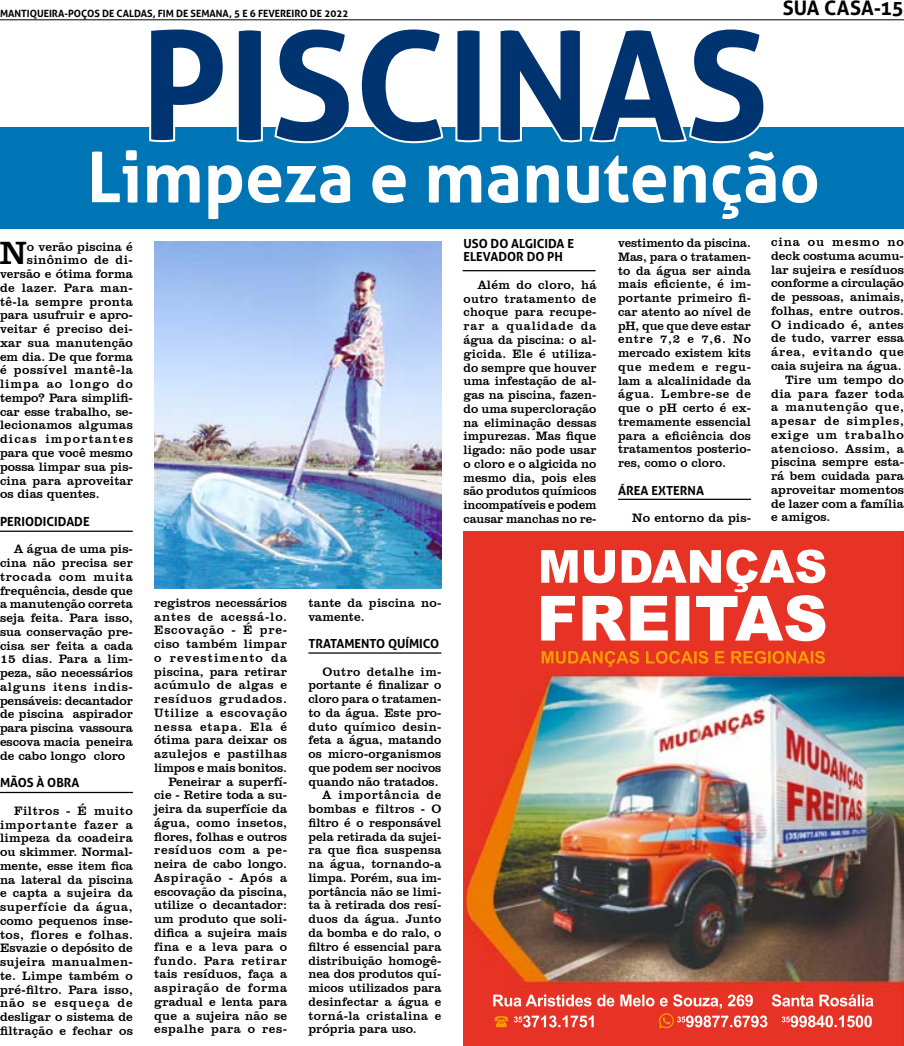
<style>
.page{position:relative;width:904px;height:1046px;background:#fff}
.page>*{position:absolute;margin:0;border:0;box-sizing:border-box;transform-origin:0 0}
.t1{font:700 150.25px "Aller";color:#003470}
.t2{font:700 69.88px "Aller";color:#fff}
.t3{font:33px "Clarendon BT";color:#000}
.t4{font:700 20px "Aller";color:#000}
.t5{font:12.5px/13.8px "Clarendon BT";letter-spacing:.005em;color:#000;text-align:justify}
.t6{font:12.5px "Clarendon BT";letter-spacing:.035em;color:#000}
.t7{font:700 12.5px/13.8px "Aller";color:#000}
.t8{font:12.5px "Clarendon BT";letter-spacing:.04em;color:#000}
.t9{font:12.5px "Clarendon BT";letter-spacing:.03em;color:#000}
.t10{font:12.5px "Clarendon BT";letter-spacing:.025em;color:#000}
.t11{font:12.5px "Clarendon BT";letter-spacing:.06em;color:#000}
.t12{font:12.5px "Clarendon BT";letter-spacing:-.015em;color:#000}
.t13{font:12.5px "Clarendon BT";letter-spacing:.045em;color:#000}
.t14{font:12.5px "Clarendon BT";letter-spacing:.095em;color:#000}
.t15{font:12.5px "Clarendon BT";letter-spacing:.05em;color:#000}
.t16{font:12.5px "Clarendon BT";letter-spacing:.065em;color:#000}
.t17{font:12.5px "Clarendon BT";letter-spacing:.075em;color:#000}
.t18{font:12.5px "Clarendon BT";letter-spacing:.055em;color:#000}
.t19{font:12.5px "Clarendon BT";letter-spacing:.07em;color:#000}
.t20{font:700 10px "Aller";color:#000}
</style>
<div class="page">
<div style="left:0;top:127px;width:904px;height:101px;background:#0075b6"></div>
<img style="left:463px;top:531px;width:440px;height:514px">
<svg style="left:541px;top:549px;width:284px;height:92px"></svg>
<svg style="left:541px;top:650px;width:283px;height:16px;background:#eb5717"></svg>
<svg style="left:493px;top:994px;width:380px;height:34px;background:#ec6458"></svg>
<svg style="left:149px;top:127px;width:27px;height:16px"></svg>
<svg style="left:236px;top:127px;width:27px;height:16px"></svg>
<svg style="left:274px;top:127px;width:170px;height:17px"></svg>
<svg style="left:455px;top:127px;width:27px;height:16px"></svg>
<svg style="left:498px;top:127px;width:262px;height:17px"></svg>
<hr style="left:0;top:19px;width:904px;height:1px;background:#000">
<hr style="left:0;top:791px;width:133px;height:2px;background:#000">
<hr style="left:308px;top:652px;width:133px;height:1px;background:#000">
<hr style="left:0;top:530px;width:133px;height:1px;background:#000">
<hr style="left:462px;top:270px;width:133px;height:1px;background:#000">
<hr style="left:618px;top:498px;width:133px;height:2px;background:#000">
<img style="left:154px;top:241px;width:287px;height:347px">
<p class="t20" style="left:0;top:7px;width:350px">MANTIQUEIRA-POÇOS DE CALDAS, FIM DE SEMANA, 5 E 6 FEVEREIRO DE 2022</p>
<h3 class="t4" style="left:782px;top:-5px;width:123px">SUA CASA-15</h3>
<h1 class="t1" style="left:141px;top:-7px;width:629px">PISCINAS</h1>
<h2 class="t2" style="left:87px;top:134px;width:734px">Limpeza e manutenção</h2>
<h3 class="t3" style="left:0;top:232px;width:29px">N</h3>
<p class="t5" style="left:27px;top:239px;width:108px">o verão piscina é</p>
<p class="t6" style="left:27px;top:252px;width:108px">sinônimo de di-</p>
<p class="t5" style="left:0;top:267px;width:134px">versão e ótima forma</p>
<p class="t8" style="left:0;top:280px;width:134px">de lazer. Para man-</p>
<p class="t9" style="left:0;top:293px;width:134px">tê-la sempre pronta</p>
<p class="t5" style="left:0;top:308px;width:134px">para usufruir e apro-</p>
<p class="t5" style="left:0;top:322px;width:134px">veitar é preciso dei-</p>
<p class="t5" style="left:0;top:335px;width:134px">xar sua manutenção</p>
<p class="t5" style="left:0;top:349px;width:134px">em dia. De que forma</p>
<p class="t13" style="left:0;top:362px;width:134px">é possível mantê-la</p>
<p class="t17" style="left:0;top:376px;width:134px">limpa ao longo do</p>
<p class="t5" style="left:0;top:390px;width:134px">tempo? Para simplifi-</p>
<p class="t5" style="left:0;top:404px;width:134px">car esse trabalho, se-</p>
<p class="t5" style="left:0;top:418px;width:134px">lecionamos algumas</p>
<p class="t14" style="left:0;top:431px;width:134px">dicas importantes</p>
<p class="t5" style="left:0;top:445px;width:134px">para que você mesmo</p>
<p class="t5" style="left:0;top:459px;width:134px">possa limpar sua pis-</p>
<p class="t5" style="left:0;top:473px;width:134px">cina para aproveitar</p>
<p class="t5" style="left:0;top:487px;width:101px">os dias quentes.</p>
<p class="t7" style="left:0;top:514px;width:91px">PERIODICIDADE</p>
<p class="t5" style="left:0;top:542px;width:134px;text-indent:14px">A água de uma pis&shy;cina não precisa ser trocada com muita frequência, desde que a manutenção correta seja feita. Para isso, sua conservação pre&shy;cisa ser feita a cada 15 dias. Para a lim&shy;peza, são necessários alguns itens indis&shy;pensáveis: decantador de piscina aspirador para piscina vassoura escova macia peneira de cabo longo cloro</p>
<p class="t7" style="left:0;top:775px;width:81px">MÃOS À OBRA</p>
<p class="t5" style="left:0;top:803px;width:134px;text-indent:14px">Filtros - É muito importante fazer a limpeza da coadeira ou skimmer. Normal&shy;mente, esse item fica na lateral da piscina e capta a sujeira da superfície da água, como pequenos inse&shy;tos, flores e folhas.<br>Esvazie o depósito de sujeira manualmen&shy;te. Limpe também o pré-filtro. Para isso, não se esqueça de desligar o sistema de filtração e fechar os</p>
<p class="t5" style="left:154px;top:595px;width:134px;text-align:right">registros necessários antes de acessá-lo.<br>Escovação - É pre&shy;ciso também limpar o revestimento da piscina, para retirar acúmulo de algas e resíduos grudados.<br>Utilize a escovação nessa etapa. Ela é ótima para deixar os azulejos e pastilhas limpos e mais bonitos.<br>Peneirar a superfí&shy;cie - Retire toda a su&shy;jeira da superfície da água, como insetos, flores, folhas e outros resíduos com a pe&shy;neira de cabo longo.<br>Aspiração - Após a escovação da piscina, utilize o decantador: um produto que soli&shy;difica a sujeira mais fina e a leva para o fundo. Para retirar tais resíduos, faça a aspiração de forma gradual e lenta para que a sujeira não se espalhe para o res-</p>
<p class="t5" style="left:308px;top:595px;width:134px">tante da piscina no&shy;vamente.</p>
<p class="t7" style="left:308px;top:636px;width:132px">TRATAMENTO QUÍMICO</p>
<p class="t6" style="left:322px;top:663px;width:120px">Outro detalhe im-</p>
<p class="t5" style="left:308px;top:677px;width:134px">portante é finalizar o</p>
<p class="t5" style="left:308px;top:691px;width:134px">cloro para o tratamen-</p>
<p class="t5" style="left:308px;top:705px;width:134px">to da água. Este pro-</p>
<p class="t6" style="left:308px;top:718px;width:134px">duto químico desin-</p>
<p class="t5" style="left:308px;top:732px;width:134px">feta a água, matando</p>
<p class="t5" style="left:308px;top:746px;width:134px">os micro-organismos</p>
<p class="t5" style="left:308px;top:760px;width:134px">que podem ser nocivos</p>
<p class="t5" style="left:308px;top:774px;width:132px">quando não tratados.</p>
<p class="t18" style="left:322px;top:787px;width:120px">A importância de</p>
<p class="t10" style="left:308px;top:801px;width:134px">bombas e filtros - O</p>
<p class="t5" style="left:308px;top:815px;width:134px">filtro é o responsável</p>
<p class="t5" style="left:308px;top:829px;width:134px">pela retirada da sujei-</p>
<p class="t5" style="left:308px;top:842px;width:134px">ra que fica suspensa</p>
<p class="t10" style="left:308px;top:856px;width:134px">na água, tornando-a</p>
<p class="t5" style="left:308px;top:870px;width:134px">limpa. Porém, sua im-</p>
<p class="t5" style="left:308px;top:884px;width:134px">portância não se limi-</p>
<p class="t5" style="left:308px;top:897px;width:134px">ta à retirada dos resí-</p>
<p class="t5" style="left:308px;top:911px;width:134px">duos da água. Junto</p>
<p class="t5" style="left:308px;top:925px;width:134px">da bomba e do ralo, o</p>
<p class="t5" style="left:308px;top:939px;width:134px">filtro é essencial para</p>
<p class="t5" style="left:308px;top:952px;width:134px">distribuição homogê-</p>
<p class="t5" style="left:308px;top:966px;width:134px">nea dos produtos quí-</p>
<p class="t5" style="left:308px;top:980px;width:134px">micos utilizados para</p>
<p class="t5" style="left:308px;top:994px;width:134px">desinfectar a água e</p>
<p class="t6" style="left:308px;top:1007px;width:134px">torná-la cristalina e</p>
<p class="t5" style="left:308px;top:1021px;width:110px">própria para uso.</p>
<p class="t7" style="left:463px;top:236px;width:112px">USO DO ALGICIDA E<br>ELEVADOR DO PH</p>
<p class="t5" style="left:463px;top:277px;width:134px;text-indent:14px">Além do cloro, há outro tratamento de choque para recupe&shy;rar a qualidade da água da piscina: o al&shy;gicida. Ele é utiliza&shy;do sempre que houver uma infestação de al&shy;gas na piscina, fazen&shy;do uma supercloração na eliminação dessas impurezas. Mas fique ligado: não pode usar o cloro e o algicida no mesmo dia, pois eles são produtos químicos incompatíveis e podem causar manchas no re-</p>
<p class="t5" style="left:618px;top:235px;width:134px">vestimento da piscina.<br>Mas, para o tratamen&shy;to da água ser ainda mais eficiente, é im&shy;portante primeiro fi&shy;car atento ao nível de pH, que que deve estar entre 7,2 e 7,6. No mercado existem kits que medem e regu&shy;lam a alcalinidade da água. Lembre-se de que o pH certo é ex&shy;tremamente essencial para a eficiência dos tratamentos posterio&shy;res, como o cloro.</p>
<p class="t7" style="left:618px;top:483px;width:87px">ÁREA EXTERNA</p>
<p class="t5" style="left:632px;top:510px;width:120px">No entorno da pis-</p>
<p class="t19" style="left:771px;top:234px;width:134px">cina ou mesmo no</p>
<p class="t5" style="left:771px;top:248px;width:134px">deck costuma acumu-</p>
<p class="t5" style="left:771px;top:262px;width:134px">lar sujeira e resíduos</p>
<p class="t12" style="left:771px;top:275px;width:134px">conforme a circulação</p>
<p class="t5" style="left:771px;top:290px;width:134px">de pessoas, animais,</p>
<p class="t5" style="left:771px;top:303px;width:134px">folhas, entre outros.</p>
<p class="t9" style="left:771px;top:316px;width:134px">O indicado é, antes</p>
<p class="t5" style="left:771px;top:331px;width:134px">de tudo, varrer essa</p>
<p class="t11" style="left:771px;top:344px;width:134px">área, evitando que</p>
<p class="t5" style="left:771px;top:358px;width:132px">caia sujeira na água.</p>
<p class="t5" style="left:785px;top:372px;width:120px">Tire um tempo do</p>
<p class="t6" style="left:771px;top:385px;width:134px">dia para fazer toda</p>
<p class="t15" style="left:771px;top:399px;width:134px">a manutenção que,</p>
<p class="t11" style="left:771px;top:413px;width:134px">apesar de simples,</p>
<p class="t16" style="left:771px;top:426px;width:134px">exige um trabalho</p>
<p class="t8" style="left:771px;top:440px;width:134px">atencioso. Assim, a</p>
<p class="t5" style="left:771px;top:455px;width:134px">piscina sempre esta-</p>
<p class="t5" style="left:771px;top:468px;width:134px">rá bem cuidada para</p>
<p class="t5" style="left:771px;top:482px;width:134px">aproveitar momentos</p>
<p class="t5" style="left:771px;top:496px;width:134px">de lazer com a família</p>
<p class="t5" style="left:771px;top:510px;width:61px">e amigos.</p>
</div>
